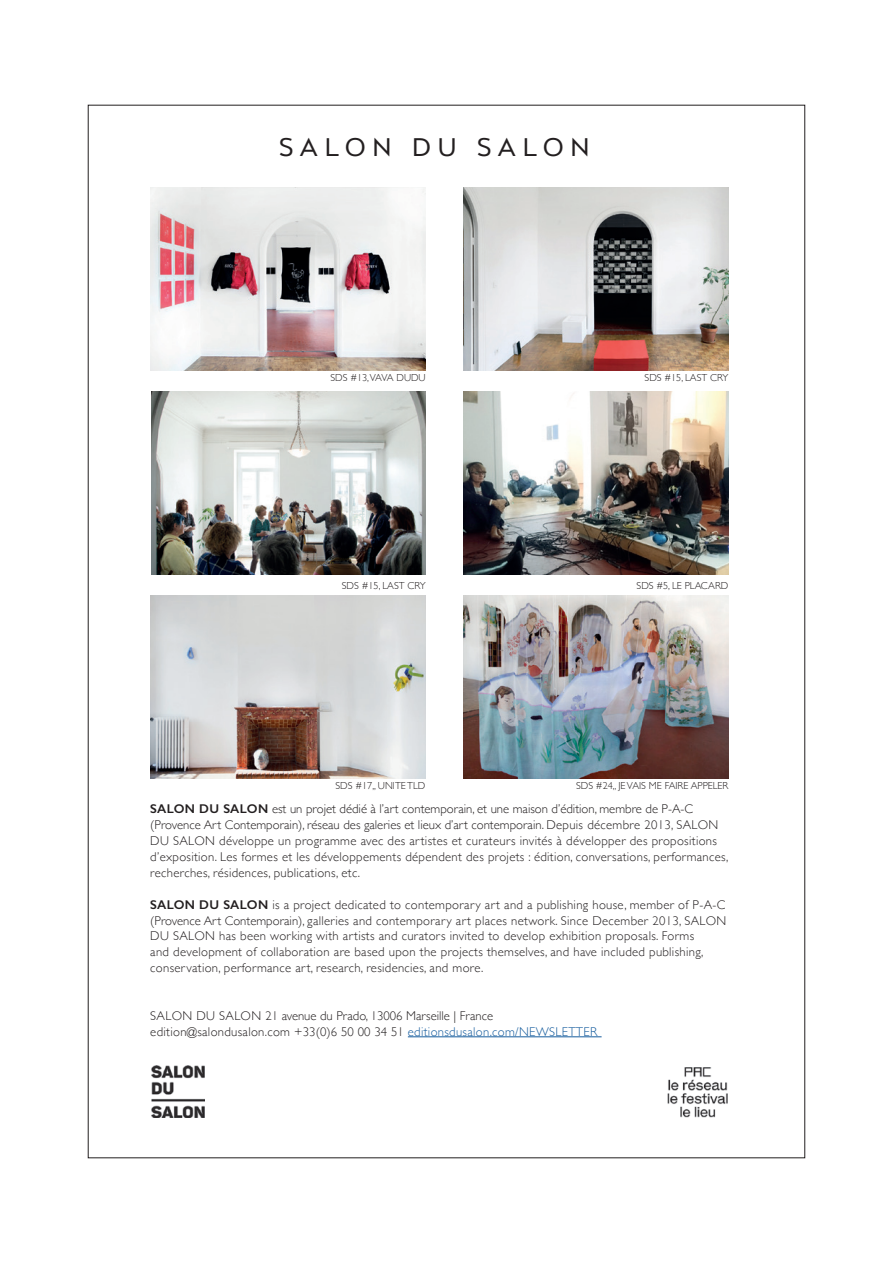
<style>
.page{position:relative;width:893px;height:1263px;background:#fff}
.page>*{position:absolute;margin:0;border:0;box-sizing:border-box;transform-origin:0 0}
.t1{font:25.5px "ATC Overlook";letter-spacing:.225em;color:#231f20;scale:1.04 1}
.t2{font:300 12.75px/15.9px "Gill Sans";letter-spacing:.025em;color:#231f20}
.t3{font:300 10.2px "Gill Sans";color:#231f20}
.s1{font-weight:600}
.s2{color:#175d9e}
</style>
<div class="page">
<hr style="left:408px;top:1036px;width:194px;height:1px;background:#175d9e">
<img style="left:152px;top:1066px;width:52px;height:52px">
<img style="left:667px;top:1067px;width:61px;height:51px">
<img style="left:151px;top:187px;width:275px;height:183px">
<img style="left:152px;top:391px;width:274px;height:184px">
<img style="left:151px;top:596px;width:274px;height:182px">
<img style="left:463px;top:391px;width:265px;height:183px">
<img style="left:463px;top:187px;width:265px;height:183px">
<img style="left:463px;top:596px;width:265px;height:182px">
<h1 class="t1" style="left:279px;top:132px;width:301px">SALON DU SALON</h1>
<p class="t3" style="left:330px;top:369px;width:97px">SDS #13,VAVA DUDU</p>
<p class="t3" style="left:645px;top:370px;width:85px">SDS #15, LAST CRY</p>
<p class="t3" style="left:342px;top:577px;width:85px">SDS #15, LAST CRY</p>
<p class="t3" style="left:637px;top:577px;width:93px">SDS #5, LE PLACARD</p>
<p class="t3" style="left:335px;top:778px;width:91px">SDS #17,, UNITE TLD</p>
<p class="t3" style="left:576px;top:778px;width:154px">SDS #24,, JE VAIS ME FAIRE APPELER</p>
<p class="t2" style="left:150px;top:800px;width:579px"><span class="s1">SALON DU SALON</span> est un projet dédié à l’art contemporain, et une maison d’édition, membre de P-A-C (Provence Art Contemporain), réseau des galeries et lieux d’art contemporain. Depuis décembre 2013, SALON DU SALON développe un programme avec des artistes et curateurs invités à développer des propositions d’exposition. Les formes et les développements dépendent des projets : édition, conversations, performances, recherches, résidences, publications, etc.</p>
<p class="t2" style="left:150px;top:896px;width:578px"><span class="s1">SALON DU SALON</span> is a project dedicated to contemporary art and a publishing house, member of P-A-C (Provence Art Contemporain), galleries and contemporary art places network. Since December 2013, SALON DU SALON has been working with artists and curators invited to develop exhibition proposals. Forms<br>and development of collaboration are based upon the projects themselves, and have included publishing, conservation, performance art, research, residencies, and more.</p>
<p class="t2" style="left:150px;top:1007px;width:449px">SALON DU SALON 21 avenue du Prado, 13006 Marseille | France edition@salondusalon.com +33(0)6 50 00 34 51 <span class="s2">editionsdusalon.com/NEWSLETTER</span></p>
</div>
